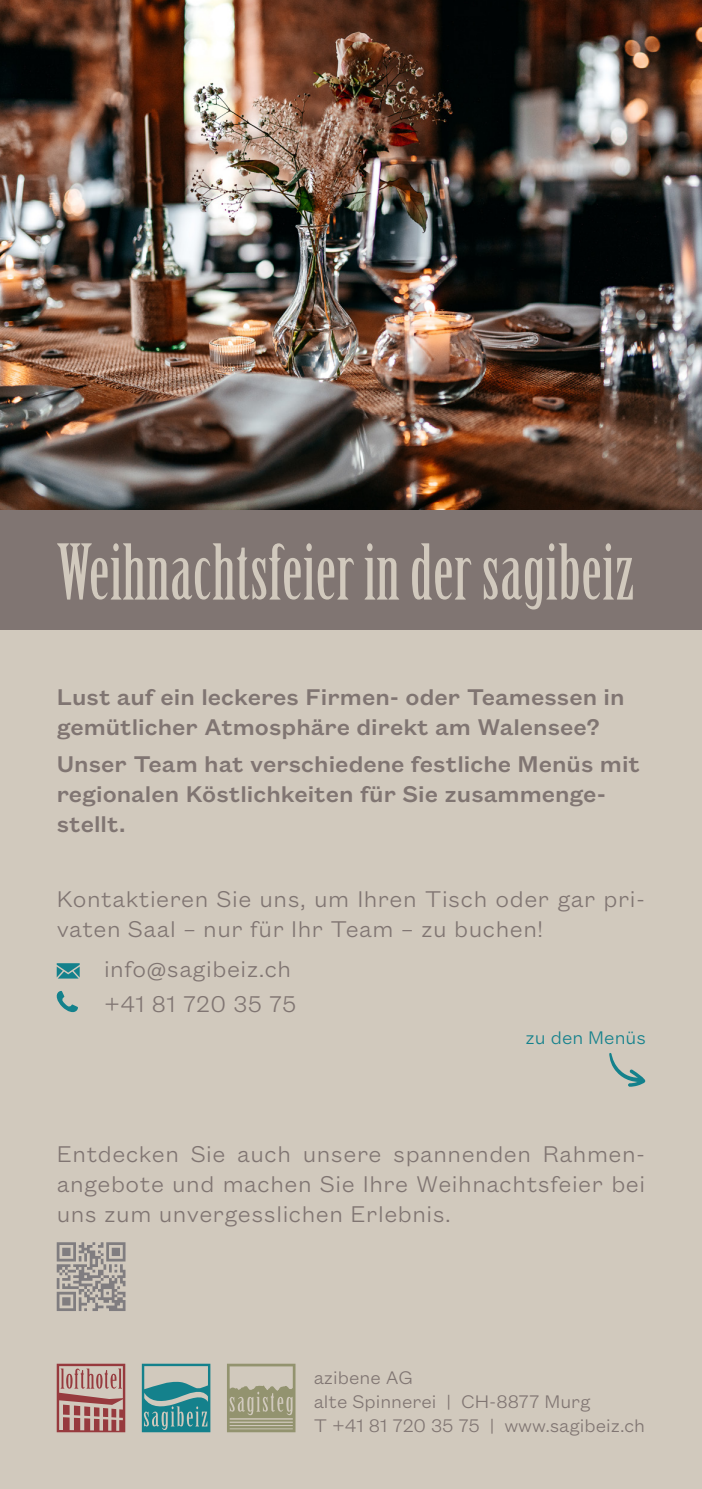
<style>
.page{position:relative;width:702px;height:1489px;background:#fff}
.page>*{position:absolute;margin:0;border:0;box-sizing:border-box;transform-origin:0 0}
.t1{font:75px "Birch Std";letter-spacing:.01em;color:#d1c9bd}
.t2{font:300 25px/30px "Founders Grotesk Text";letter-spacing:.02em;color:#807572}
.t3{font:500 25px/30px "Founders Grotesk Text";color:#807572}
.t4{font:300 20px "Founders Grotesk Text";color:#807572}
.t5{font:300 20px "Founders Grotesk Text";color:#14818c}
</style>
<div class="page">
<div style="left:0;top:216px;width:702px;height:1272px;background:#d1c9bd"></div>
<img style="left:0;top:0;width:702px;height:510px">
<div style="left:0;top:510px;width:702px;height:120px;background:#807572"></div>
<svg style="left:227px;top:1363px;width:68px;height:68px"></svg>
<svg style="left:142px;top:1363px;width:68px;height:68px"></svg>
<svg style="left:57px;top:1363px;width:68px;height:68px"></svg>
<svg style="left:609px;top:1053px;width:36px;height:33px"></svg>
<svg style="left:57px;top:963px;width:23px;height:15px"></svg>
<svg style="left:56px;top:991px;width:22px;height:22px"></svg>
<svg style="left:57px;top:1242px;width:68px;height:68px"></svg>
<p class="t1" style="left:57px;top:530px;width:579px">Weihnachtsfeier in der sagibeiz</p>
<p class="t3" style="left:57px;top:680px;width:569px">Lust auf ein leckeres Firmen- oder Teamessen in gemütlicher Atmosphäre direkt am Walensee?</p>
<p class="t3" style="left:57px;top:747px;width:585px">Unser Team hat verschiedene festliche Menüs mit regionalen Köstlichkeiten fü r Sie zusammenge&shy;stellt.</p>
<p class="t2" style="left:57px;top:881px;width:590px">Kontaktieren Sie uns, um Ihren Tisch oder gar pri&shy;vaten Saal – nur für Ihr Team – zu buchen!</p>
<p class="t2" style="left:104px;top:951px;width:189px">info@sagibeiz.ch</p>
<p class="t2" style="left:104px;top:986px;width:194px">+41 81 720 35 75</p>
<p class="t5" style="left:525px;top:1023px;width:122px">zu den Menüs</p>
<p class="t2" style="left:57px;top:1136px;width:590px;text-align:justify">Entdecken Sie auch unsere spannenden Rahmen&shy;angebote und machen Sie Ihre Weihnachtsfeier bei uns zum unvergesslichen Erlebnis.</p>
<p class="t4" style="left:314px;top:1363px;width:101px">azibene AG</p>
<p class="t4" style="left:314px;top:1387px;width:278px">alte Spinnerei | CH-8877 Murg</p>
<p class="t4" style="left:314px;top:1411px;width:333px">T +41 81 720 35 75 | www.sagibeiz.ch</p>
</div>
